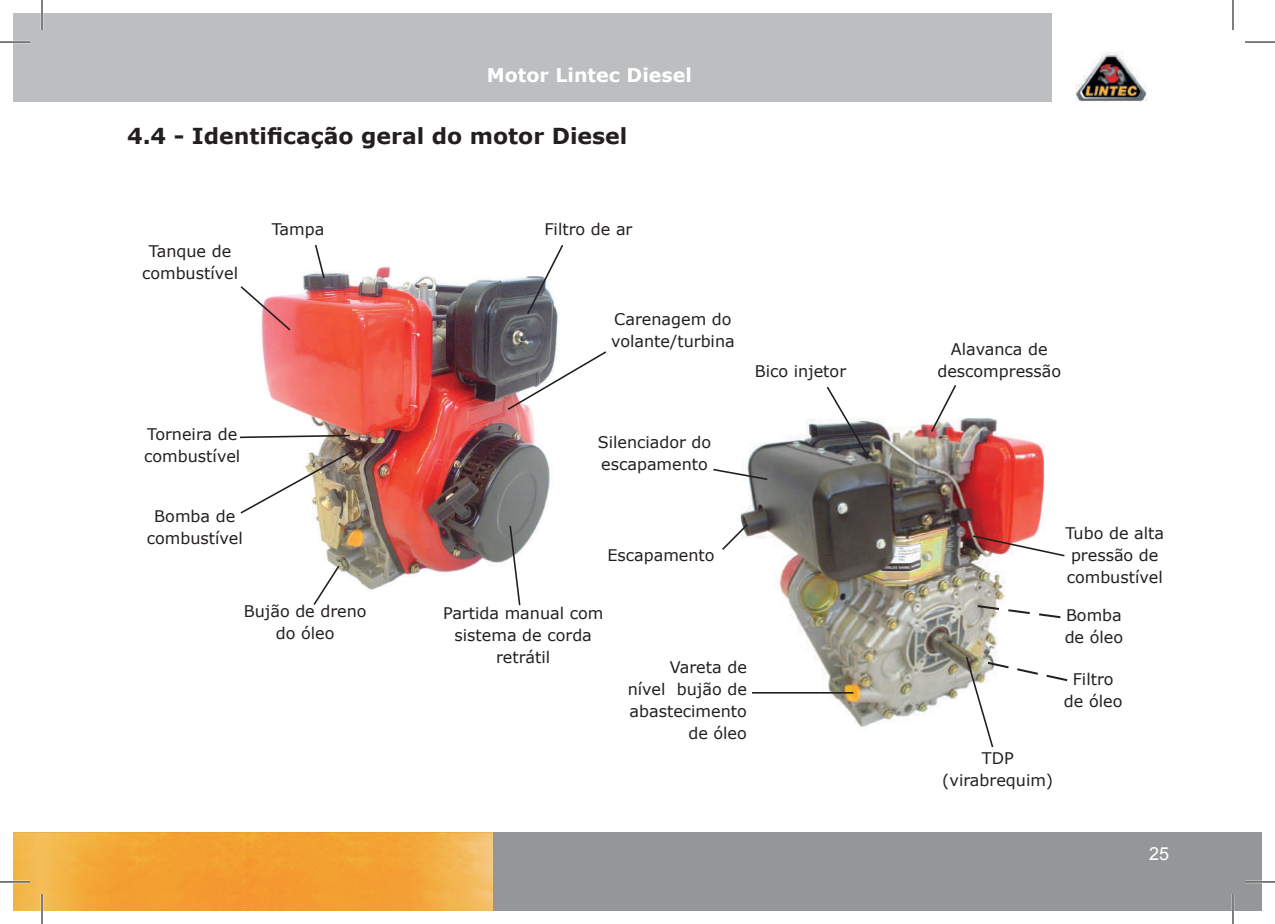
<style>
.page{position:relative;width:1275px;height:924px;background:#fff}
.page>*{position:absolute;margin:0;border:0;box-sizing:border-box;transform-origin:0 0}
.t1{font:700 22px "Verdana";color:#231f20}
.t2{font:700 19px "Verdana";color:#fff}
.t3{font:18px "Arial";color:#fff}
.t4{font:16px/22px "Verdana";color:#231f20;text-align:center}
</style>
<div class="page">
<img style="left:261px;top:266px;width:298px;height:324px">
<svg style="left:314px;top:245px;width:12px;height:35px"></svg>
<svg style="left:240px;top:284px;width:52px;height:48px"></svg>
<svg style="left:508px;top:524px;width:13px;height:82px"></svg>
<svg style="left:525px;top:245px;width:39px;height:71px"></svg>
<svg style="left:240px;top:433px;width:111px;height:6px"></svg>
<img style="left:240px;top:449px;width:114px;height:66px">
<svg style="left:312px;top:563px;width:29px;height:42px"></svg>
<img style="left:739px;top:417px;width:306px;height:310px">
<svg style="left:825px;top:386px;width:43px;height:69px"></svg>
<hr style="left:752px;top:691px;width:101px;height:2px;background:#231f20">
<svg style="left:975px;top:603px;width:86px;height:16px"></svg>
<svg style="left:964px;top:654px;width:104px;height:94px"></svg>
<svg style="left:971px;top:534px;width:94px;height:23px"></svg>
<svg style="left:929px;top:385px;width:28px;height:48px"></svg>
<svg style="left:713px;top:467px;width:56px;height:14px"></svg>
<svg style="left:722px;top:522px;width:27px;height:29px"></svg>
<svg style="left:506px;top:349px;width:101px;height:62px"></svg>
<div style="left:42px;top:831px;width:1219px;height:78px;background:#949698"></div>
<img style="left:40px;top:831px;width:452px;height:78px">
<div style="left:42px;top:14px;width:1009px;height:88px;background:#bcbec0"></div>
<img style="left:1075px;top:52px;width:71px;height:49px">
<div style="left:14px;top:831px;width:26px;height:78px;background:#f3b84c"></div>
<div style="left:14px;top:14px;width:28px;height:88px;background:#bcbec0"></div>
<img style="left:14px;top:831px;width:28px;height:48px">
<hr style="left:0;top:41px;width:30px;height:2px;background:#fff">
<hr style="left:0;top:880px;width:30px;height:2px;background:#fff">
<hr style="left:1245px;top:880px;width:30px;height:2px;background:#fff">
<hr style="left:41px;top:0;width:2px;height:30px;background:#fff">
<hr style="left:41px;top:893px;width:2px;height:30px;background:#fff">
<hr style="left:1231px;top:893px;width:3px;height:30px;background:#fff">
<hr style="left:0;top:42px;width:30px;height:1px;background:#000">
<hr style="left:1245px;top:42px;width:30px;height:1px;background:#000">
<hr style="left:0;top:881px;width:30px;height:1px;background:#000">
<hr style="left:1245px;top:881px;width:30px;height:1px;background:#000">
<hr style="left:42px;top:0;width:1px;height:30px;background:#000">
<hr style="left:42px;top:893px;width:1px;height:30px;background:#000">
<hr style="left:1232px;top:0;width:1px;height:30px;background:#000">
<hr style="left:1232px;top:893px;width:1px;height:30px;background:#000">
<p class="t2" style="left:487px;top:61px;width:207px">Motor Lintec Diesel</p>
<h1 class="t1" style="left:127px;top:120px;width:502px">4.4 - Identificação geral do motor Diesel</h1>
<p class="t4" style="left:142px;top:240px;width:97px">Tanque de combustível</p>
<p class="t4" style="left:272px;top:218px;width:54px">Tampa</p>
<p class="t4" style="left:144px;top:423px;width:97px;text-align:left">Torneira de combustível</p>
<p class="t4" style="left:147px;top:504px;width:97px">Bomba de combustível</p>
<p class="t4" style="left:244px;top:600px;width:124px">Bujão de dreno do óleo</p>
<p class="t4" style="left:544px;top:218px;width:90px">Filtro de ar</p>
<p class="t4" style="left:611px;top:308px;width:125px;text-align:left">Carenagem do volante/turbina</p>
<p class="t4" style="left:951px;top:338px;width:98px">Alavanca de</p>
<p class="t4" style="left:754px;top:360px;width:93px">Bico injetor</p>
<p class="t4" style="left:937px;top:360px;width:125px">descompressão</p>
<p class="t4" style="left:598px;top:430px;width:115px;text-align:left">Silenciador do escapamento</p>
<p class="t4" style="left:607px;top:543px;width:109px">Escapamento</p>
<p class="t4" style="left:443px;top:601px;width:162px">Partida manual com sistema de corda retrátil</p>
<p class="t4" style="left:628px;top:656px;width:121px;text-align:right">Vareta de<br>nível bujão de abastecimento de óleo</p>
<p class="t4" style="left:1065px;top:521px;width:100px;text-align:left">Tubo de alta pressão de combustível</p>
<p class="t4" style="left:1064px;top:604px;width:60px;text-align:left">Bomba de óleo</p>
<p class="t4" style="left:1064px;top:667px;width:60px">Filtro de óleo</p>
<p class="t4" style="left:942px;top:746px;width:112px">TDP (virabrequim)</p>
<p class="t3" style="left:1149px;top:841px;width:22px">25</p>
</div>
